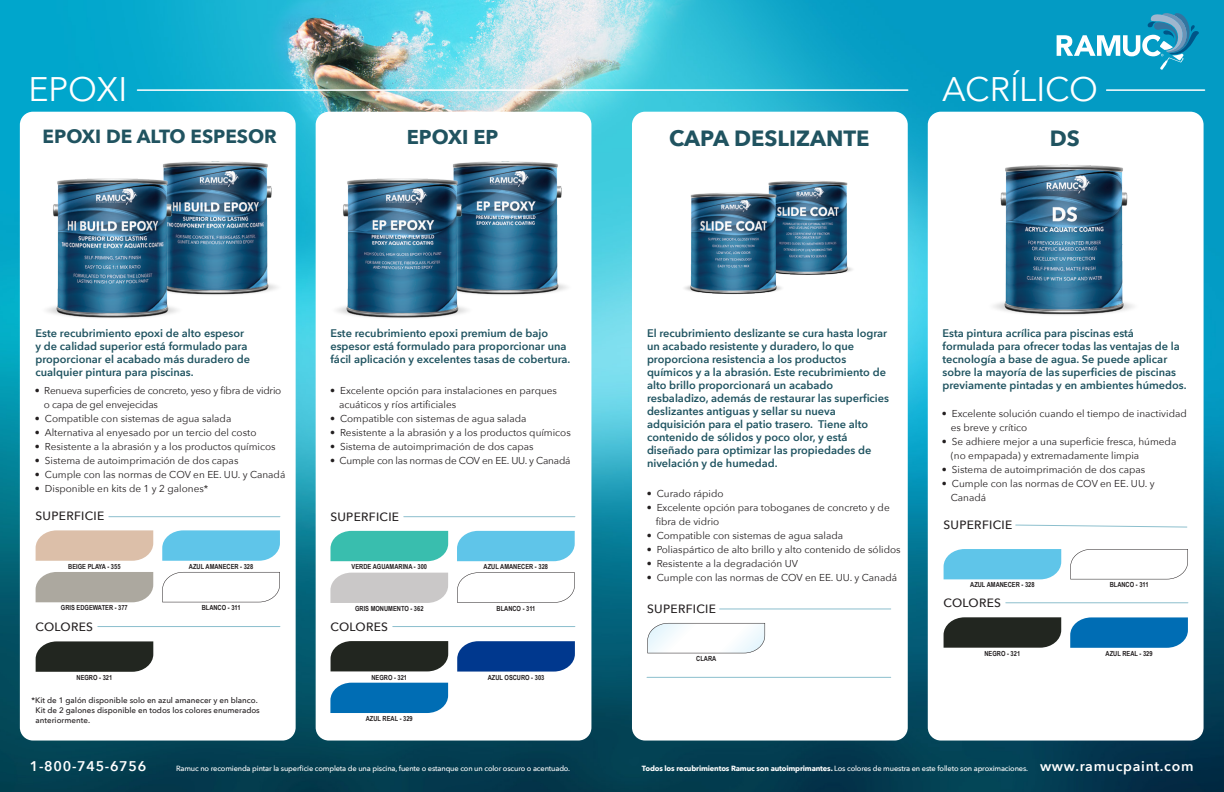
<style>
.page{position:relative;width:1224px;height:792px;background:#fff}
.page>*{position:absolute;margin:0;border:0;box-sizing:border-box;transform-origin:0 0}
.t1{font:34px "Avenir Next";color:#fff}
.t2{font:700 22px "Avenir Next";color:#205360}
.t3{font:700 20px "Avenir Next";color:#205360}
.t4{font:700 19px "Avenir Next";color:#205360}
.t5{font:600 14px "Avenir Next";letter-spacing:.05em;color:#fff}
.t6{font:500 12px "Avenir Next";letter-spacing:.025em;color:#231f20}
.t7{font:600 11px/13px "Avenir Next";color:#1f5360}
.t8{font:10px/14px "Avenir Next";color:#231f20}
.t9{font:10px/14px "Avenir Next";letter-spacing:-.02em;color:#231f20}
.t10{font:500 8px/10px "Avenir Next";color:#231f20}
.t11{font:500 7.5px "Avenir Next";letter-spacing:-.02em;color:#fff}
.t12{font:700 7px "Arial Narrow";color:#231f20}
.s1{font-weight:700}
</style>
<div class="page">
<img style="left:0;top:0;width:1224px;height:792px">
<div style="left:20px;top:112px;width:276px;height:629px;background:#fff;border-radius:13px"></div>
<div style="left:632px;top:112px;width:276px;height:629px;background:#fff;border-radius:13px"></div>
<div style="left:928px;top:112px;width:276px;height:629px;background:#fff;border-radius:13px"></div>
<div style="left:316px;top:112px;width:275px;height:629px;background:#fff;border-radius:13px"></div>
<svg style="left:331px;top:641px;width:117px;height:30px"></svg>
<svg style="left:457px;top:641px;width:118px;height:31px"></svg>
<div style="left:330px;top:683px;width:118px;height:30px;background:#006db4"></div>
<svg style="left:36px;top:641px;width:117px;height:31px"></svg>
<svg style="left:36px;top:530px;width:117px;height:31px"></svg>
<svg style="left:162px;top:530px;width:118px;height:31px"></svg>
<div style="left:36px;top:572px;width:117px;height:30px;background:#aca89f"></div>
<svg style="left:162px;top:572px;width:118px;height:30px"></svg>
<svg style="left:647px;top:623px;width:118px;height:30px"></svg>
<hr style="left:393px;top:626px;width:182px;height:1px;background:#8cbfcd">
<hr style="left:109px;top:516px;width:171px;height:1px;background:#8cbfcd">
<hr style="left:98px;top:626px;width:182px;height:1px;background:#8cbfcd">
<svg style="left:1015px;top:525px;width:172px;height:3px"></svg>
<hr style="left:647px;top:677px;width:244px;height:1px;background:#8cbfcd">
<hr style="left:720px;top:609px;width:171px;height:1px;background:#8cbfcd">
<svg style="left:1057px;top:12px;width:143px;height:58px"></svg>
<div style="left:457px;top:531px;width:118px;height:30px;background:#5fc5e9"></div>
<div style="left:330px;top:531px;width:118px;height:30px;background:#39beae"></div>
<svg style="left:457px;top:572px;width:118px;height:31px"></svg>
<hr style="left:404px;top:516px;width:171px;height:1px;background:#8cbfcd">
<div style="left:330px;top:573px;width:118px;height:30px;background:#cac8c8"></div>
<div style="left:944px;top:549px;width:117px;height:30px;background:#5fc5e9"></div>
<svg style="left:1070px;top:549px;width:118px;height:30px"></svg>
<hr style="left:137px;top:89px;width:771px;height:2px;background:#fff">
<hr style="left:1107px;top:89px;width:98px;height:2px;background:#fff">
<svg style="left:944px;top:617px;width:117px;height:31px"></svg>
<svg style="left:1070px;top:617px;width:118px;height:31px"></svg>
<hr style="left:1006px;top:603px;width:182px;height:1px;background:#8cbfcd">
<img style="left:191px;top:161px;width:86px;height:134px">
<img style="left:46px;top:162px;width:145px;height:156px">
<img style="left:481px;top:161px;width:86px;height:134px">
<img style="left:336px;top:162px;width:145px;height:156px">
<img style="left:790px;top:181px;width:63px;height:94px">
<img style="left:684px;top:181px;width:106px;height:113px">
<img style="left:993px;top:164px;width:141px;height:151px">
<h1 class="t1" style="left:28px;top:60px;width:101px">EPOXI</h1>
<h1 class="t1" style="left:942px;top:60px;width:158px">ACRÍLICO</h1>
<h3 class="t4" style="left:43px;top:120px;width:236px">EPOXI DE ALTO ESPESOR</h3>
<h3 class="t3" style="left:407px;top:120px;width:93px">EPOXI EP</h3>
<h2 class="t2" style="left:669px;top:120px;width:202px">CAPA DESLIZANTE</h2>
<h2 class="t2" style="left:1050px;top:120px;width:32px">DS</h2>
<p class="t7" style="left:36px;top:326px;width:216px">Este recubrimiento epoxi de alto espesor y de calidad superior está formulado para proporcionar el acabado más duradero de cualquier pintura para piscinas.</p>
<p class="t9" style="left:44px;top:383px;width:239px;text-indent:-9px">• Renueva superficies de concreto, yeso y fibra de vidrio o capa de gel envejecidas</p>
<p class="t8" style="left:35px;top:411px;width:198px">• Compatible con sistemas de agua salada</p>
<p class="t8" style="left:35px;top:425px;width:223px">• Alternativa al enyesado por un tercio del costo</p>
<p class="t8" style="left:35px;top:439px;width:242px">• Resistente a la abrasión y a los productos químicos</p>
<p class="t8" style="left:35px;top:453px;width:205px">• Sistema de autoimprimación de dos capas</p>
<p class="t8" style="left:35px;top:467px;width:252px">• Cumple con las normas de COV en EE. UU. y Canadá</p>
<p class="t8" style="left:35px;top:481px;width:175px">• Disponible en kits de 1 y 2 galones*</p>
<p class="t6" style="left:35px;top:506px;width:70px">SUPERFICIE</p>
<p class="t12" style="left:68px;top:561px;width:54px">BEIGE PLAYA - 355</p>
<p class="t12" style="left:189px;top:561px;width:66px">AZUL AMANECER - 328</p>
<p class="t12" style="left:61px;top:603px;width:68px">GRIS EDGEWATER - 377</p>
<p class="t12" style="left:202px;top:603px;width:40px">BLANCO - 311</p>
<p class="t7" style="left:330px;top:326px;width:242px">Este recubrimiento epoxi premium de bajo espesor está formulado para proporcionar una fácil aplicación y excelentes tasas de cobertura.</p>
<p class="t8" style="left:339px;top:383px;width:219px;text-indent:-9px">• Excelente opción para instalaciones en parques acuáticos y ríos artificiales</p>
<p class="t8" style="left:330px;top:411px;width:198px">• Compatible con sistemas de agua salada</p>
<p class="t8" style="left:330px;top:425px;width:242px">• Resistente a la abrasión y a los productos químicos</p>
<p class="t8" style="left:330px;top:439px;width:205px">• Sistema de autoimprimación de dos capas</p>
<p class="t9" style="left:330px;top:453px;width:242px">• Cumple con las normas de COV en EE. UU. y Canadá</p>
<p class="t6" style="left:330px;top:507px;width:70px">SUPERFICIE</p>
<p class="t12" style="left:352px;top:561px;width:77px">VERDE AGUAMARINA - 300</p>
<p class="t12" style="left:355px;top:603px;width:70px">GRIS MONUMENTO - 362</p>
<p class="t12" style="left:497px;top:603px;width:40px">BLANCO - 311</p>
<p class="t12" style="left:484px;top:561px;width:66px">AZUL AMANECER - 328</p>
<p class="t7" style="left:647px;top:326px;width:244px">El recubrimiento deslizante se cura hasta lograr un acabado resistente y duradero, lo que proporciona resistencia a los productos químicos y a la abrasión. Este recubrimiento de alto brillo proporcionará un acabado resbaladizo, además de restaurar las superficies deslizantes antiguas y sellar su nueva adquisición para el patio trasero. Tiene alto contenido de sólidos y poco olor, y está diseñado para optimizar las propiedades de nivelación y de humedad.</p>
<p class="t8" style="left:647px;top:486px;width:78px">• Curado rápido</p>
<p class="t8" style="left:656px;top:500px;width:236px;text-indent:-9px">• Excelente opción para toboganes de concreto y de fibra de vidrio</p>
<p class="t8" style="left:647px;top:528px;width:198px">• Compatible con sistemas de agua salada</p>
<p class="t8" style="left:647px;top:542px;width:255px">• Poliaspártico de alto brillo y alto contenido de sólidos</p>
<p class="t8" style="left:647px;top:556px;width:153px">• Resistente a la degradación UV</p>
<p class="t8" style="left:647px;top:570px;width:252px">• Cumple con las normas de COV en EE. UU. y Canadá</p>
<p class="t6" style="left:647px;top:599px;width:70px">SUPERFICIE</p>
<p class="t7" style="left:942px;top:326px;width:246px">Esta pintura acrílica para piscinas está formulada para ofrecer todas las ventajas de la tecnología a base de agua. Se puede aplicar sobre la mayoría de las superficies de piscinas previamente pintadas y en ambientes húmedos.</p>
<p class="t8" style="left:951px;top:407px;width:237px;text-indent:-9px">• Excelente solución cuando el tiempo de inactividad es breve y crítico</p>
<p class="t8" style="left:951px;top:435px;width:227px;text-indent:-9px">• Se adhiere mejor a una superficie fresca, húmeda (no empapada) y extremadamente limpia</p>
<p class="t8" style="left:942px;top:463px;width:205px">• Sistema de autoimprimación de dos capas</p>
<p class="t8" style="left:951px;top:477px;width:205px;text-indent:-9px">• Cumple con las normas de COV en EE. UU. y<br>Canadá</p>
<p class="t6" style="left:943px;top:515px;width:70px">SUPERFICIE</p>
<p class="t12" style="left:970px;top:580px;width:66px">AZUL AMANECER - 328</p>
<p class="t12" style="left:1110px;top:580px;width:40px">BLANCO - 311</p>
<p class="t6" style="left:943px;top:593px;width:59px">COLORES</p>
<p class="t6" style="left:35px;top:617px;width:59px">COLORES</p>
<p class="t6" style="left:330px;top:617px;width:59px">COLORES</p>
<p class="t12" style="left:696px;top:654px;width:22px">CLARA</p>
<p class="t12" style="left:984px;top:648px;width:37px">NEGRO - 321</p>
<p class="t12" style="left:1106px;top:648px;width:48px">AZUL REAL - 329</p>
<p class="t12" style="left:77px;top:672px;width:37px">NEGRO - 321</p>
<p class="t10" style="left:36px;top:695px;width:226px;text-indent:-4px">*Kit de 1 galón disponible solo en azul amanecer y en blanco.<br>Kit de 2 galones disponible en todos los colores enumerados anteriormente.</p>
<p class="t12" style="left:371px;top:672px;width:37px">NEGRO - 321</p>
<p class="t12" style="left:488px;top:672px;width:58px">AZUL OSCURO - 303</p>
<p class="t12" style="left:366px;top:713px;width:48px">AZUL REAL - 329</p>
<h3 class="t5" style="left:30px;top:754px;width:118px">1-800-745-6756</h3>
<p class="t11" style="left:176px;top:762px;width:396px">Ramuc no recomienda pintar la superficie completa de una piscina, fuente o estanque con un color oscuro o acentuado.</p>
<p class="t11" style="left:642px;top:762px;width:388px"><span class="s1">Todos los recubrimientos Ramuc son autoimprimantes.</span> Los colores de muestra en este folleto son aproximaciones.</p>
<h3 class="t5" style="left:1040px;top:754px;width:155px">www.ramucpaint.com</h3>
</div>
